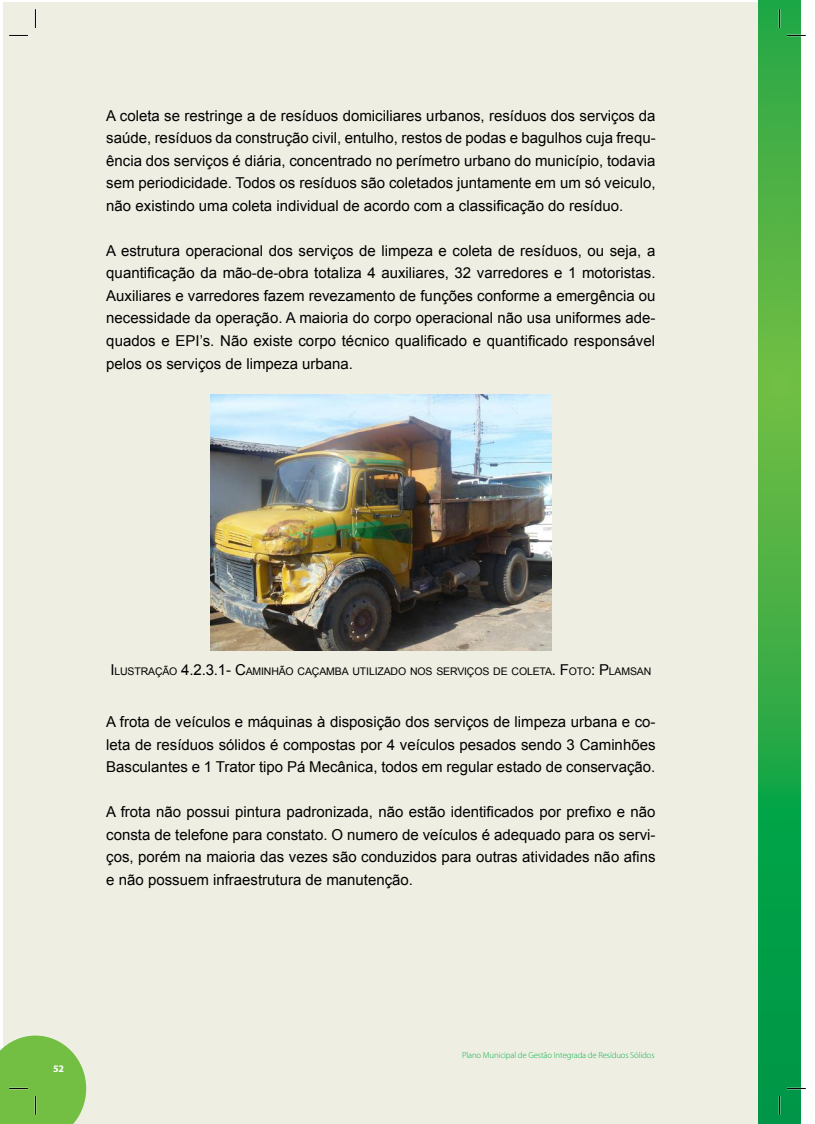
<style>
.page{position:relative;width:815px;height:1124px;background:#fff}
.page>*{position:absolute;margin:0;border:0;box-sizing:border-box;transform-origin:0 0}
.t1{font:15px/22.5px "Arial";color:#000;text-align:justify}
.t2{font:10.5px "Arial";letter-spacing:-.015em;color:#000}
.t3{font:700 10px "Myriad Pro";color:#fff}
.t4{font:300 8.75px "Myriad Pro";letter-spacing:-.015em;color:#0db14b}
.s1{font-size:15px}
</style>
<div class="page">
<div style="left:4px;top:2px;width:776px;height:1121px;background:#efeee3"></div>
<svg style="left:758px;top:0;width:43px;height:1123px;background:#35ab45"></svg>
<img style="left:210px;top:394px;width:342px;height:256px">
<svg style="left:9px;top:35px;width:19px;height:1px"></svg>
<svg style="left:787px;top:35px;width:19px;height:1px"></svg>
<svg style="left:787px;top:1087px;width:19px;height:2px"></svg>
<svg style="left:35px;top:9px;width:1px;height:19px"></svg>
<svg style="left:0;top:1035px;width:86px;height:88px;background:#80c357"></svg>
<svg style="left:779px;top:9px;width:1px;height:19px"></svg>
<svg style="left:779px;top:1095px;width:1px;height:19px"></svg>
<p class="t1" style="left:106px;top:104px;width:551px">A coleta se restringe a de resíduos domiciliares urbanos, resíduos dos serviços da saúde, resíduos da construção civil, entulho, restos de podas e bagulhos cuja frequ&shy;ência dos serviços é diária, concentrado no perímetro urbano do município, todavia sem periodicidade. Todos os resíduos são coletados juntamente em um só veiculo, não existindo uma coleta individual de acordo com a classificação do resíduo.</p>
<p class="t1" style="left:106px;top:239px;width:551px">A estrutura operacional dos serviços de limpeza e coleta de resíduos, ou seja, a quantificação da mão-de-obra totaliza 4 auxiliares, 32 varredores e 1 motoristas.<br>Auxiliares e varredores fazem revezamento de funções conforme a emergência ou necessidade da operação. A maioria do corpo operacional não usa uniformes ade&shy;quados e EPI’s. Não existe corpo técnico qualificado e quantificado responsável pelos os serviços de limpeza urbana.</p>
<p class="t2" style="left:110px;top:664px;width:542px"><span class="s1">I</span>LUSTRAÇÃO <span class="s1">4.2.3.1- C</span>AMI NHÃO CAÇAMBA UTI LIZADO NOS SERVIÇOS DE COLETA<span class="s1">. F</span>OTO<span class="s1">: P</span>LAMSAN</p>
<p class="t1" style="left:106px;top:711px;width:551px">A frota de veículos e máquinas à disposição dos serviços de limpeza urbana e co&shy;leta de resíduos sólidos é compostas por 4 veículos pesados sendo 3 Caminhões Basculantes e 1 Trator tipo Pá Mecânica, todos em regular estado de conservação.</p>
<p class="t1" style="left:106px;top:801px;width:551px">A frota não possui pintura padronizada, não estão identificados por prefixo e não consta de telefone para constato. O numero de veículos é adequado para os servi&shy;ços, porém na maioria das vezes são conduzidos para outras atividades não afins e não possuem infraestrutura de manutenção.</p>
<p class="t3" style="left:53px;top:1062px;width:12px">52</p>
<p class="t4" style="left:462px;top:1050px;width:194px">Plano Municipal de Gestão Integrada de Resíduos Sólidos</p>
</div>
